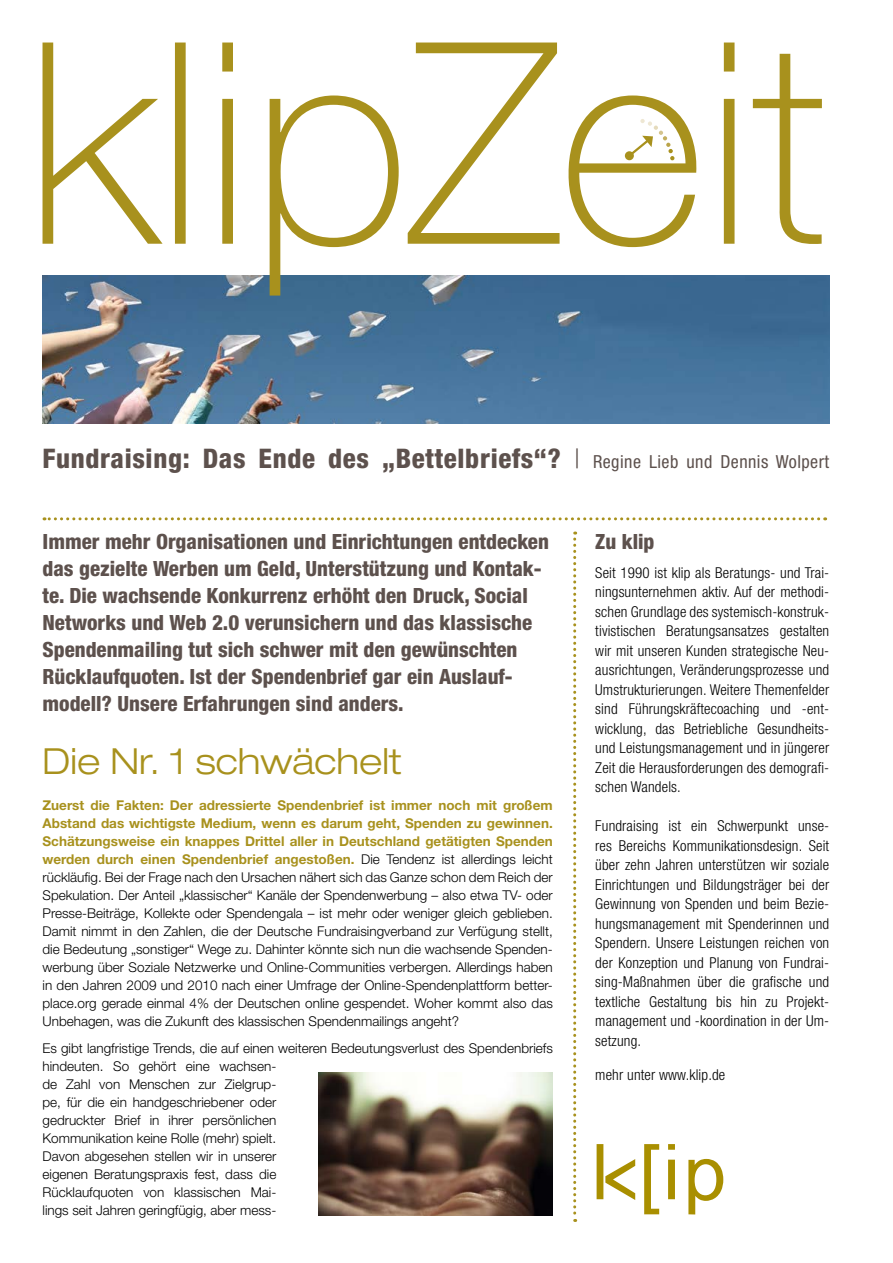
<style>
.page{position:relative;width:893px;height:1263px;background:#fff}
.page>*{position:absolute;margin:0;border:0;box-sizing:border-box;transform-origin:0 0}
.helv_33_14_18{font:300 expanded 36px "Helvetica Neue LT Std";color:#a8911d}
.helv_47_10-12{font:800 condensed 27px "Helvetica Neue LT Std";letter-spacing:.025em;color:#5d514d}
.helv_87_11-12_grau{font:800 condensed 21px/27px "Helvetica Neue LT Std";color:#5d514d}
.helv_47_10-12-2{font:300 condensed 15px/19.5px "Helvetica Neue LT Std";letter-spacing:.01em;color:#000;text-align:justify}
.helv_45_9_12{font:300 13.5px/18px "Helvetica Neue LT Std";color:#000;text-align:justify}
.s1{font-weight:300}
.s2{font-weight:400;font-size:18px}
.s3{font-weight:700;color:#a8911d}
</style>
<div class="page">
<img style="left:43px;top:275px;width:786px;height:149px">
<svg style="left:43px;top:43px;width:779px;height:253px"></svg>
<svg style="left:626px;top:119px;width:48px;height:41px"></svg>
<svg style="left:573px;top:531px;width:3px;height:691px"></svg>
<svg style="left:44px;top:517px;width:775px;height:3px"></svg>
<img style="left:319px;top:1073px;width:234px;height:142px">
<svg style="left:597px;top:1144px;width:126px;height:70px"></svg>
<p class="helv_47_10-12" style="left:43px;top:442px;width:788px">Fundraising: Das Ende des „Bettelbriefs“? <span class="s1">|</span> <span class="s2">Regine Lieb und Dennis Wolpert</span></p>
<p class="helv_87_11-12_grau" style="left:43px;top:528px;width:508px">Immer mehr Organisationen und Einrichtungen entdecken das gezielte Werben um Geld, Unterstützung und Kontak&shy;te. Die wachsende Konkurrenz erhöht den Druck, Social Networks und Web 2.0 verunsichern und das klassische Spendenmailing tut sich schwer mit den gewünschten Rücklaufquoten. Ist der Spendenbrief gar ein Auslauf&shy;modell? Unsere Erfahrungen sind anders.</p>
<p class="helv_33_14_18" style="left:43px;top:740px;width:361px">Die Nr. 1 schwächelt</p>
<p class="helv_45_9_12" style="left:43px;top:796px;width:512px"><span class="s3">Zuerst die Fakten: Der adressierte Spendenbrief ist immer noch mit großem Abstand das wichtigste Medium, wenn es darum geht, Spenden zu gewinnen.<br>Schätzungsweise ein knappes Drittel aller in Deutschland getätigten Spenden werden durch einen Spendenbrief angestoßen.</span> Die Tendenz ist allerdings leicht rückläufig. Bei der Frage nach den Ursachen nähert sich das Ganze schon dem Reich der Spekulation. Der Anteil „klassischer“ Kanäle der Spendenwerbung – also etwa TV- oder Presse-Beiträge, Kollekte oder Spendengala – ist mehr oder weniger gleich geblieben.<br>Damit nimmt in den Zahlen, die der Deutsche Fundraisingverband zur Verfügung stellt, die Bedeutung „sonstiger“ Wege zu. Dahinter könnte sich nun die wachsende Spenden&shy;werbung über Soziale Netzwerke und Online-Communities verbergen. Allerdings haben in den Jahren 2009 und 2010 nach einer Umfrage der Online-Spendenplattform better&shy;place.org gerade einmal 4% der Deutschen online gespendet. Woher kommt also das Unbehagen, was die Zukunft des klassischen Spendenmailings angeht?</p>
<p class="helv_45_9_12" style="left:43px;top:1039px;width:512px;text-align:left">Es gibt langfristige Trends, die auf einen weiteren Bedeutungsverlust des Spendenbriefs hindeuten. So gehört eine wachsen-<br>de Zahl von Menschen zur Zielgrup-<br>pe, für die ein handgeschriebener oder<br>gedruckter Brief in ihrer persönlichen<br>Kommunikation keine Rolle (mehr) spielt.<br>Davon abgesehen stellen wir in unserer<br>eigenen Beratungspraxis fest, dass die<br>Rücklaufquoten von klassischen Mai-<br>lings seit Jahren geringfügig, aber mess-</p>
<p class="helv_87_11-12_grau" style="left:595px;top:528px;width:61px">Zu klip</p>
<p class="helv_47_10-12-2" style="left:595px;top:562px;width:235px">Seit 1990 ist klip als Beratungs- und Trai&shy;ningsunternehmen aktiv. Auf der methodi&shy;schen Grundlage des systemisch-konstruk&shy;tivistischen Beratungsansatzes gestalten wir mit unseren Kunden strategische Neu&shy;ausrichtungen, Veränderungsprozesse und Umstrukturierungen. Weitere Themenfelder sind Führungskräftecoaching und -ent&shy;wicklung, das Betriebliche Gesundheits&shy;und Leistungsmanagement und in jüngerer Zeit die Herausforderungen des demografi&shy;schen Wandels.</p>
<p class="helv_47_10-12-2" style="left:595px;top:816px;width:235px">Fundraising ist ein Schwerpunkt unse&shy;res Bereichs Kommunikationsdesign. Seit über zehn Jahren unterstützen wir soziale Einrichtungen und Bildungsträger bei der Gewinnung von Spenden und beim Bezie&shy;hungsmanagement mit Spenderinnen und Spendern. Unsere Leistungen reichen von der Konzeption und Planung von Fundrai&shy;sing-Maßnahmen über die grafische und textliche Gestaltung bis hin zu Projekt&shy;management und -koordination in der Um&shy;setzung.</p>
<p class="helv_47_10-12-2" style="left:595px;top:1065px;width:131px">mehr unter www.klip.de</p>
</div>
